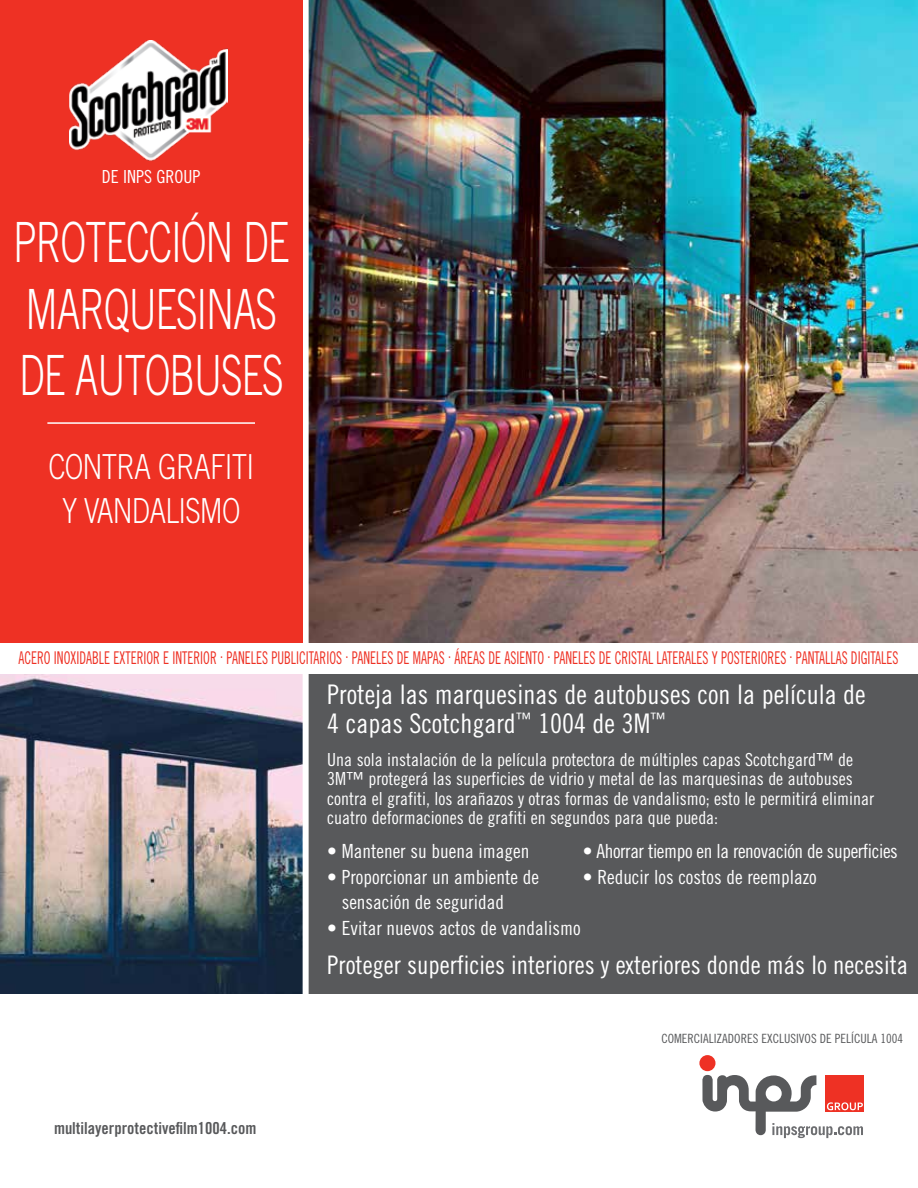
<style>
.page{position:relative;width:918px;height:1188px;background:#fff}
.page>*{position:absolute;margin:0;border:0;box-sizing:border-box;transform-origin:0 0}
.t1{font:300 55.5px/66.6px "Trade Gothic LT Std";letter-spacing:-.03em;color:#fff;scale:.7 1}
.t2{font:300 34.5px/43.5px "Trade Gothic LT Std";letter-spacing:-.03em;color:#fff;text-align:center;scale:.81 1}
.t3{font:27px/28.5px "Trade Gothic LT Std Cn 18";color:#fff}
.t4{font:25.5px "Trade Gothic LT Std Cn 18";color:#fff}
.t5{font:19.5px/25.5px "Trade Gothic LT Std Cn 18";color:#fff}
.t6{font:19.5px "Trade Gothic LT Std Cn 18";letter-spacing:-.02em;color:#fff}
.t7{font:18px/19.5px "Trade Gothic LT Std Cn 18";color:#fff}
.t8{font:17.55px "Trade Gothic LT Std Cn 18";color:#ee3124;scale:.77 1}
.t9{font:16.5px "Trade Gothic LT Std Bd Cn 20";color:#58595b}
.t10{font:12.75px "Trade Gothic LT Std Cn 18";color:#58595b}
</style>
<div class="page">
<img style="left:309px;top:0;width:609px;height:643px">
<img style="left:0;top:674px;width:303px;height:319px">
<div style="left:306px;top:672px;width:612px;height:321px;background:#58595b"></div>
<div style="left:826px;top:1075px;width:38px;height:37px;background:#ee3124"></div>
<svg style="left:702px;top:1075px;width:161px;height:63px"></svg>
<div style="left:699px;top:1055px;width:17px;height:16px;background:#ee3124;border-radius:50%"></div>
<div style="left:303px;top:0;width:6px;height:995px;background:#fff"></div>
<div style="left:0;top:643px;width:918px;height:31px;background:#fff"></div>
<div style="left:0;top:0;width:303px;height:643px;background:#ee3124"></div>
<img style="left:70px;top:41px;width:158px;height:120px">
<hr style="left:47px;top:422px;width:208px;height:2px;background:#fff">
<p class="t7" style="left:102px;top:166px;width:100px">DE INPS GROUP</p>
<h1 class="t1" style="left:13px;top:208px;width:396px">PROTECCIÓN DE<br>MARQUESINAS<br>DE AUTOBUSES</h1>
<h2 class="t2" style="left:48px;top:445px;width:256px">CONTRA GRAFITI<br>Y VANDALISMO</h2>
<p class="t8" style="left:18px;top:648px;width:1144px">ACERO INOXIDABLE EXTERIOR E INTERIOR . PANELES PUBLICITARIOS . PANELES DE MAPAS . ÁREAS DE ASIENTO . PANELES DE CRISTAL LATERALES Y POSTERIORES . PANTALLAS DIGITALES</p>
<h3 class="t3" style="left:327px;top:680px;width:540px">Proteja las marquesinas de autobuses con la película de<br>4 capas Scotchgard<sup>™</sup> 1004 de 3M<sup>™</sup></h3>
<p class="t7" style="left:327px;top:749px;width:549px">Una sola instalación de la película protectora de múltiples capas Scotchgard™ de 3M™ protegerá las superficies de vidrio y metal de las marquesinas de autobuses contra el grafiti, los arañazos y otras formas de vandalismo; esto le permitirá eliminar cuatro deformaciones de grafiti en segundos para que pueda:</p>
<p class="t6" style="left:583px;top:840px;width:317px">• Ahorrar tiempo en la renovación de superficies</p>
<p class="t5" style="left:583px;top:864px;width:235px">• Reducir los costos de reemplazo</p>
<p class="t5" style="left:327px;top:839px;width:204px">• Mantener su buena imagen</p>
<p class="t5" style="left:342px;top:864px;width:199px;text-indent:-15px">• Proporcionar un ambiente de sensación de seguridad</p>
<p class="t5" style="left:327px;top:915px;width:255px">• Evitar nuevos actos de vandalismo</p>
<h3 class="t4" style="left:327px;top:950px;width:582px">Proteger superficies interiores y exteriores donde más lo necesita</h3>
<p class="t9" style="left:54px;top:1118px;width:204px">multilayerprotectivefilm1004.com</p>
<p class="t10" style="left:661px;top:1031px;width:243px">COMERCIALIZADORES EXCLUSIVOS DE PELÍCULA 1004</p>
</div>
